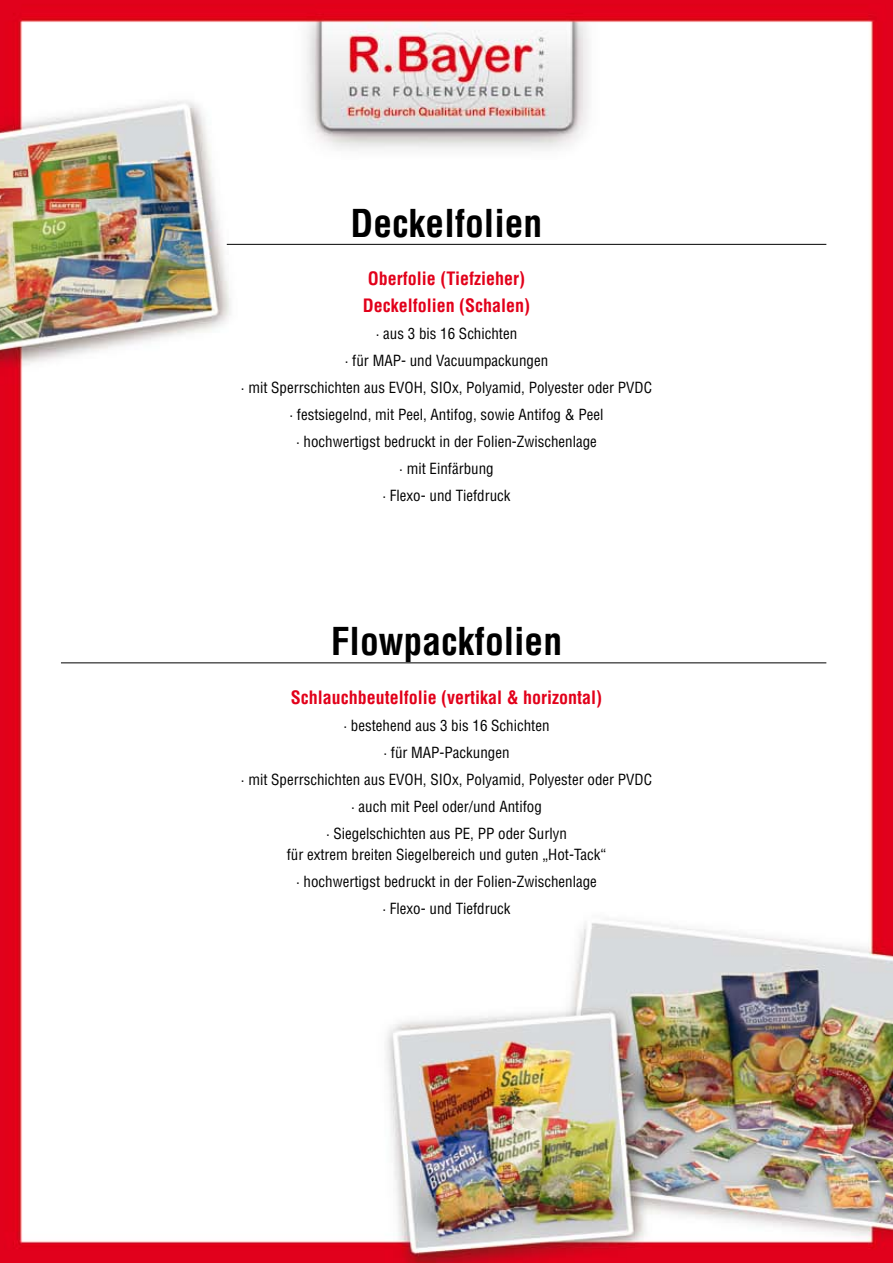
<style>
.page{position:relative;width:893px;height:1263px;background:#fff}
.page>*{position:absolute;margin:0;border:0;box-sizing:border-box;transform-origin:0 0}
.t1{font:700 condensed 37.5px "Helvetica";color:#000}
.t2{font:700 condensed 18px/27px "Helvetica";color:#e2001a}
.t3{font:condensed 15px/27px "Helvetica";color:#000;text-align:center}
</style>
<div class="page">
<img style="left:0;top:0;width:893px;height:1263px">
<hr style="left:227px;top:244px;width:599px;height:1px;background:#000">
<hr style="left:61px;top:663px;width:765px;height:1px;background:#000">
<h1 class="t1" style="left:351px;top:200px;width:193px">Deckelfolien</h1>
<p class="t2" style="left:363px;top:265px;width:169px">Oberfolie (Tiefzieher)<br>Deckelfolien (Schalen)</p>
<p class="t3" style="left:241px;top:320px;width:413px">· aus 3 bis 16 Schichten<br>· für MAP- und Vacuumpackungen<br>· mit Sperrschichten aus EVOH, SIOx, Polyamid, Polyester oder PVDC · festsiegelnd, mit Peel, Antifog, sowie Antifog &amp; Peel<br>· hochwertigst bedruckt in der Folien-Zwischenlage<br>· mit Einfärbung<br>· Flexo- und Tiefdruck</p>
<h1 class="t1" style="left:331px;top:619px;width:233px">Flowpackfolien</h1>
<p class="t2" style="left:291px;top:684px;width:313px">Schlauchbeutelfolie (vertikal &amp; horizontal)</p>
<p class="t3" style="left:241px;top:712px;width:413px">· bestehend aus 3 bis 16 Schichten<br>· für MAP-Packungen<br>· mit Sperrschichten aus EVOH, SIOx, Polyamid, Polyester oder PVDC · auch mit Peel oder/und Antifog<br>· Siegelschichten aus PE, PP oder Surlyn</p>
<p class="t3" style="left:287px;top:841px;width:321px">für extrem breiten Siegelbereich und guten „Hot-Tack“ · hochwertigst bedruckt in der Folien-Zwischenlage<br>· Flexo- und Tiefdruck</p>
</div>
